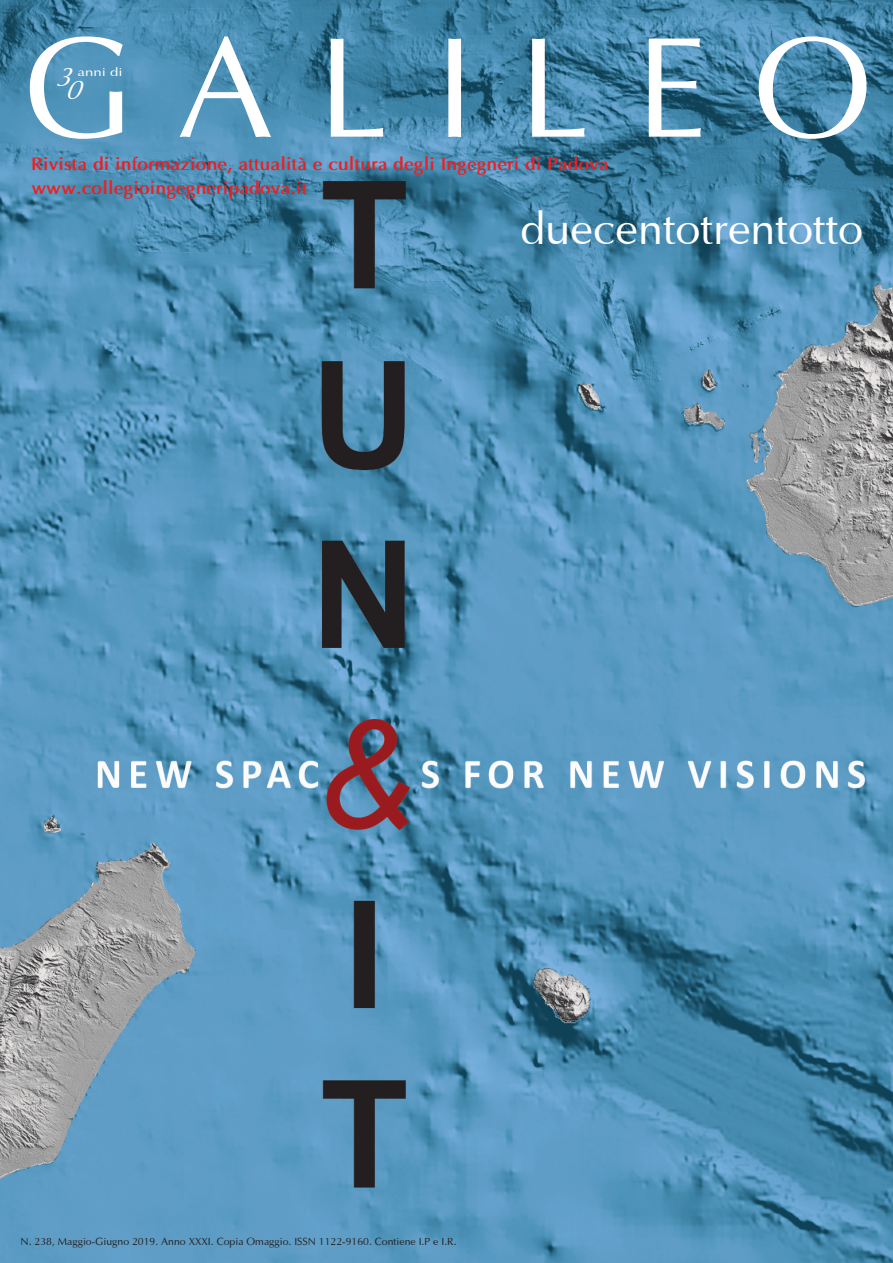
<style>
.page{position:relative;width:893px;height:1263px;background:#fff}
.page>*{position:absolute;margin:0;border:0;box-sizing:border-box;transform-origin:0 0}
.t1{font:144px "Optima";color:#fff}
.t2{font:45px "Optima";color:#fff}
.t3{font:italic 27px "Optima";color:#fff}
.t4{font:700 18px/23.7px "Optima";color:#ee1f23}
.t5{font:11.85px "Optima";color:#fff;scale:1.27 1}
.t6{font:10.5px "Optima";color:#231f20}
</style>
<div class="page">
<img style="left:0;top:0;width:893px;height:1263px">
<h1 class="t1" style="left:21px;top:-21px;width:853px">G A L I L E O</h1>
<p class="t5" style="left:78px;top:63px;width:37px">anni di</p>
<h3 class="t3" style="left:55px;top:56px;width:31px">3</h3>
<h3 class="t3" style="left:65px;top:70px;width:31px">0</h3>
<p class="t4" style="left:31px;top:152px;width:579px">Rivista di informazione, attualità e cultura degli Ingegneri di Padova www.collegioingegneripadova.it</p>
<h2 class="t2" style="left:520px;top:195px;width:344px">duecentotrentotto</h2>
<p class="t6" style="left:21px;top:1234px;width:437px">N. 238, Maggio-Giugno 2019. Anno XXXI. Copia Omaggio. ISSN 1122-9160. Contiene I.P e I.R.</p>
</div>
